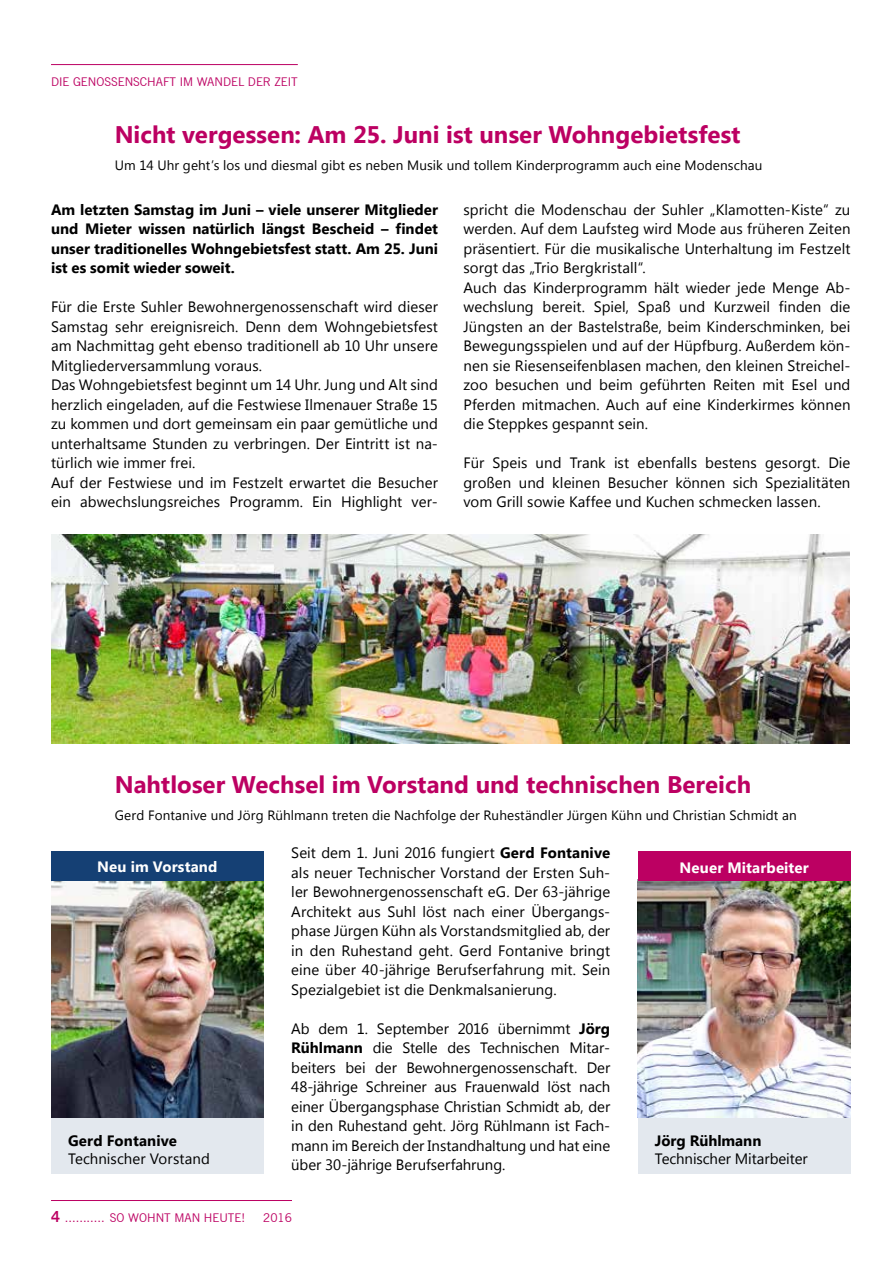
<style>
.page{position:relative;width:893px;height:1263px;background:#fff}
.page>*{position:absolute;margin:0;border:0;box-sizing:border-box;transform-origin:0 0}
.t1{font:700 24px "Microsoft New Tai Lue";color:#bc0062}
.t2{font:15px/19.5px "Microsoft New Tai Lue";letter-spacing:.005em;color:#000;text-align:justify}
.t3{font:700 15px/19.5px "Microsoft New Tai Lue";color:#000;text-align:justify}
.t4{font:700 15px "Microsoft New Tai Lue";letter-spacing:.01em;color:#fff}
.t5{font:13.5px "Microsoft New Tai Lue";letter-spacing:.01em;color:#000}
.t6{font:12px "News Gothic BT";color:#bc0062}
.s1{font-weight:700}
.s2{font-weight:700;font-size:15px}
</style>
<div class="page">
<hr style="left:51px;top:1200px;width:241px;height:1px;background:#bc0062">
<hr style="left:51px;top:64px;width:247px;height:1px;background:#bc0062">
<div style="left:51px;top:1048px;width:213px;height:126px;background:#e3e8ee"></div>
<div style="left:638px;top:1048px;width:212px;height:126px;background:#e3e8ee"></div>
<img style="left:638px;top:881px;width:212px;height:236px">
<div style="left:638px;top:851px;width:212px;height:30px;background:#bc0062"></div>
<img style="left:51px;top:881px;width:213px;height:236px">
<div style="left:51px;top:851px;width:213px;height:30px;background:#154074"></div>
<img style="left:341px;top:535px;width:225px;height:208px">
<img style="left:566px;top:535px;width:284px;height:208px">
<img style="left:51px;top:535px;width:290px;height:208px">
<p class="t6" style="left:51px;top:74px;width:248px">DIE GENOSSENSCHAFT IM WANDEL DER ZEIT</p>
<h1 class="t1" style="left:115px;top:121px;width:627px">Nicht vergessen: Am 25. Juni ist unser Wohngebietsfest</h1>
<p class="t5" style="left:115px;top:157px;width:649px">Um 14 Uhr geht’s los und diesmal gibt es neben Musik und tollem Kinderprogramm auch eine Modenschau</p>
<p class="t3" style="left:51px;top:201px;width:388px">Am letzten Samstag im Juni – viele unserer Mitglieder und Mieter wissen natürlich längst Bescheid – findet unser traditionelles Wohngebietsfest statt. Am 25. Juni ist es somit wieder soweit.</p>
<p class="t2" style="left:51px;top:298px;width:388px;text-align:left">Für die Erste Suhler Bewohnergenossenschaft wird dieser Samstag sehr ereignisreich. Denn dem Wohngebietsfest am Nachmittag geht ebenso traditionell ab 10 Uhr unsere Mitgliederversammlung voraus.<br>Das Wohngebietsfest beginnt um 14 Uhr. Jung und Alt sind herzlich eingeladen, auf die Festwiese Ilmenauer Straße 15 zu kommen und dort gemeinsam ein paar gemütliche und unterhaltsame Stunden zu verbringen. Der Eintritt ist na&shy;türlich wie immer frei.<br>Auf der Festwiese und im Festzelt erwartet die Besucher ein abwechslungsreiches Programm. Ein Highlight ver-</p>
<p class="t2" style="left:463px;top:201px;width:388px;text-align:left">spricht die Modenschau der Suhler „Klamotten-Kiste“ zu werden. Auf dem Laufsteg wird Mode aus früheren Zeiten präsentiert. Für die musikalische Unterhaltung im Festzelt sorgt das „Trio Bergkristall“.<br>Auch das Kinderprogramm hält wieder jede Menge Ab&shy;wechslung bereit. Spiel, Spaß und Kurzweil finden die Jüngsten an der Bastelstraße, beim Kinderschminken, bei Bewegungsspielen und auf der Hüpfburg. Außerdem kön&shy;nen sie Riesenseifenblasen machen, den kleinen Streichel&shy;zoo besuchen und beim geführten Reiten mit Esel und Pferden mitmachen. Auch auf eine Kinderkirmes können die Steppkes gespannt sein.</p>
<p class="t2" style="left:463px;top:454px;width:388px">Für Speis und Trank ist ebenfalls bestens gesorgt. Die großen und kleinen Besucher können sich Spezialitäten vom Grill sowie Kaffee und Kuchen schmecken lassen.</p>
<h1 class="t1" style="left:115px;top:771px;width:638px">Nahtloser Wechsel im Vorstand und technischen Bereich</h1>
<p class="t5" style="left:115px;top:807px;width:683px">Gerd Fontanive und Jörg Rühlmann treten die Nachfolge der Ruheständler Jürgen Kühn und Christian Schmidt an</p>
<p class="t4" style="left:97px;top:858px;width:122px">Neu im Vorstand</p>
<p class="t4" style="left:679px;top:859px;width:131px">Neuer Mitarbeiter</p>
<p class="t2" style="left:291px;top:844px;width:320px">Seit dem 1. Juni 2016 fungiert <span class="s1">Gerd Fontanive </span>als neuer Technischer Vorstand der Ersten Suh&shy;ler Bewohnergenossenschaft eG. Der 63-jährige Architekt aus Suhl löst nach einer Übergangs&shy;phase Jürgen Kühn als Vorstandsmitglied ab, der in den Ruhestand geht. Gerd Fontanive bringt eine über 40-jährige Berufserfahrung mit. Sein Spezialgebiet ist die Denkmalsanierung.</p>
<p class="t2" style="left:291px;top:1020px;width:320px">Ab dem 1. September 2016 übernimmt <span class="s1">Jörg Rühlmann</span> die Stelle des Technischen Mitar&shy;beiters bei der Bewohnergenossenschaft. Der 48-jährige Schreiner aus Frauenwald löst nach einer Übergangsphase Christian Schmidt ab, der in den Ruhestand geht. Jörg Rühlmann ist Fach&shy;mann im Bereich der Instandhaltung und hat eine über 30-jährige Berufserfahrung.</p>
<p class="t3" style="left:68px;top:1132px;width:110px">Gerd Fontanive</p>
<p class="t2" style="left:68px;top:1150px;width:143px">Technischer Vorstand</p>
<p class="t3" style="left:655px;top:1132px;width:108px">Jörg Rühlmann</p>
<p class="t2" style="left:655px;top:1150px;width:154px">Technischer Mitarbeiter</p>
<p class="t6" style="left:51px;top:1210px;width:196px"><span class="s2">4</span> ........... SO WOHNT MAN HEUTE!</p>
<p class="t6" style="left:263px;top:1210px;width:30px">2016</p>
</div>
